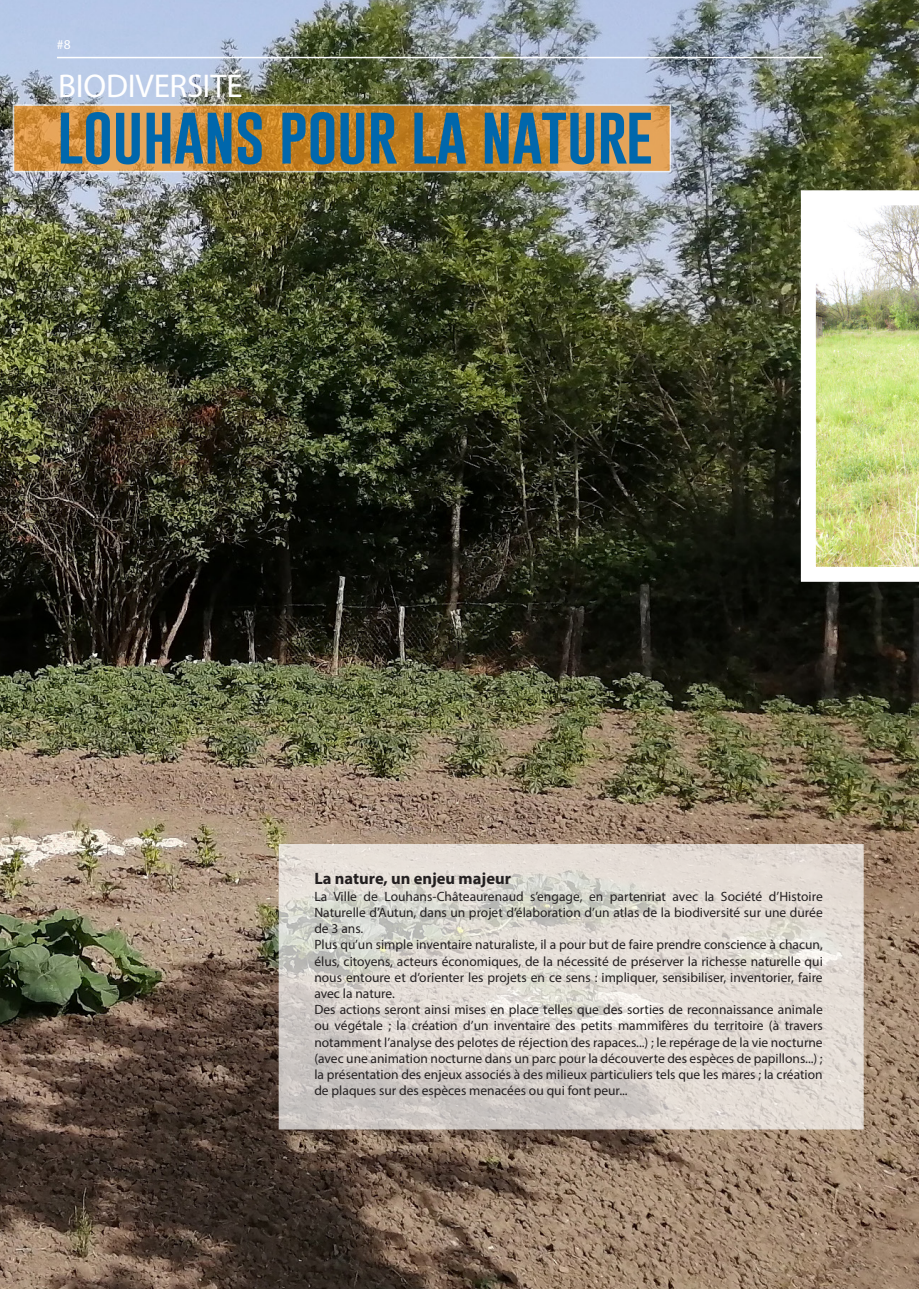
<style>
.page{position:relative;width:919px;height:1289px;background:#fff}
.page>*{position:absolute;margin:0;border:0;box-sizing:border-box;transform-origin:0 0}
.t1{font:60px "Gobold";letter-spacing:-.01em;color:#0067ac}
.t2{font:33px "Myriad Pro";letter-spacing:-.005em;color:#fff}
.t3{font:700 16.5px "Myriad Pro";color:#231f20}
.t4{font:13.5px/16.2px "Myriad Pro";color:#231f20;text-align:justify}
.t5{font:13.5px "Myriad Pro";color:#fff}
</style>
<div class="page">
<img style="left:0;top:0;width:918px;height:1288px">
<svg style="left:13px;top:104px;width:658px;height:68px;background:#d1913f"></svg>
<hr style="left:57px;top:57px;width:765px;height:1px;background:#fff">
<svg style="left:279px;top:844px;width:584px;height:285px;background:#dcd6d0"></svg>
<img style="left:800px;top:190px;width:118px;height:392px">
<p class="t5" style="left:57px;top:36px;width:15px">#8</p>
<p class="t2" style="left:58px;top:66px;width:186px">BIODIVERSITÉ</p>
<p class="t1" style="left:57px;top:96px;width:597px">LOUHANS POUR LA NATURE</p>
<p class="t3" style="left:314px;top:868px;width:198px">La nature, un enjeu majeur</p>
<p class="t4" style="left:314px;top:887px;width:510px">La Ville de Louhans-Châteaurenaud s’engage, en partenriat avec la Société d’Histoire Naturelle d’Autun, dans un projet d’élaboration d’un atlas de la biodiversité sur une durée de 3 ans.</p>
<p class="t4" style="left:314px;top:936px;width:510px">Plus qu’un simple inventaire naturaliste, il a pour but de faire prendre conscience à chacun, élus, citoyens, acteurs économiques, de la nécessité de préserver la richesse naturelle qui nous entoure et d’orienter les projets en ce sens : impliquer, sensibiliser, inventorier, faire avec la nature.</p>
<p class="t4" style="left:314px;top:1001px;width:510px">Des actions seront ainsi mises en place telles que des sorties de reconnaissance animale ou végétale ; la création d’un inventaire des petits mammifères du territoire (à travers notamment l’analyse des pelotes de réjection des rapaces...) ; le repérage de la vie nocturne (avec une animation nocturne dans un parc pour la découverte des espèces de papillons...) ; la présentation des enjeux associés à des milieux particuliers tels que les mares ; la création de plaques sur des espèces menacées ou qui font peur...</p>
</div>
